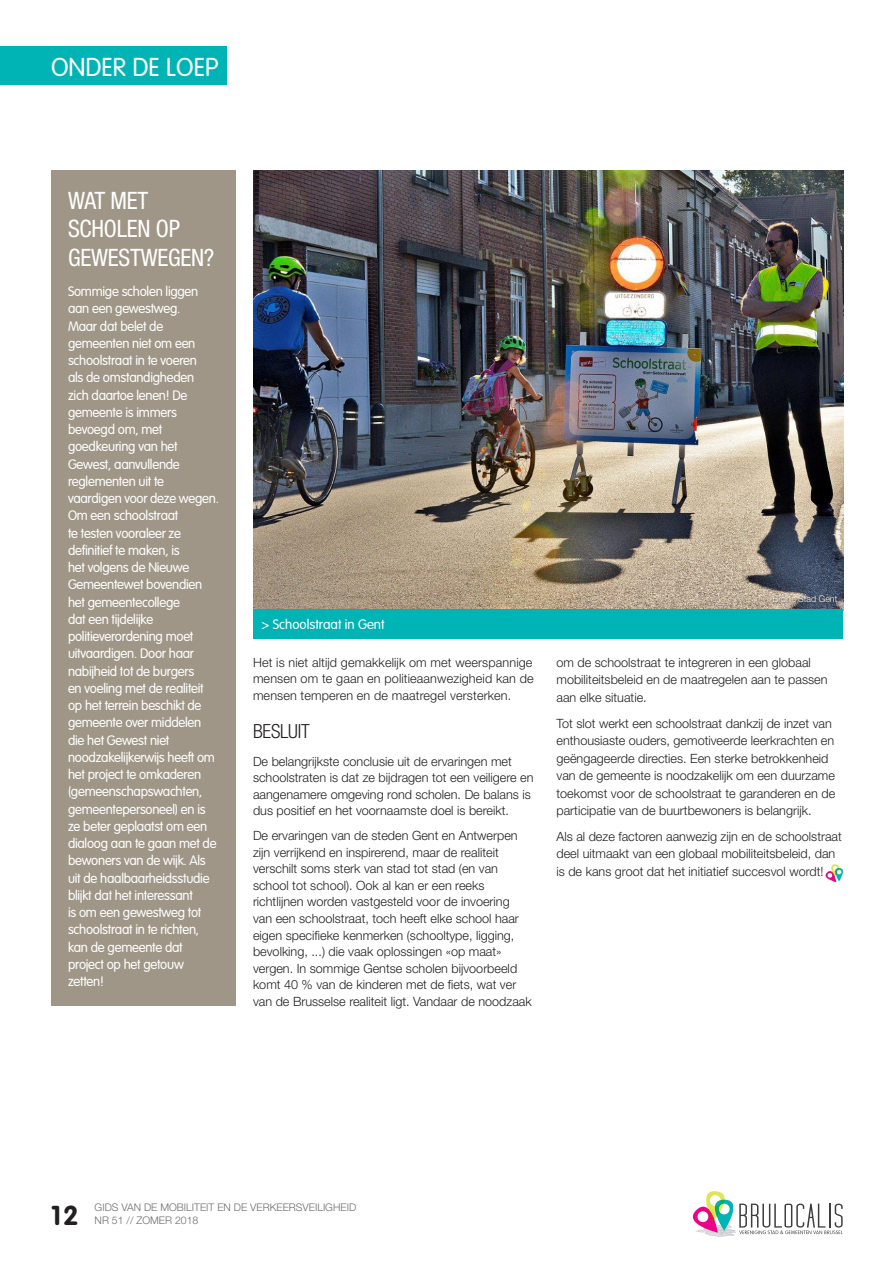
<style>
.page{position:relative;width:893px;height:1263px;background:#fff}
.page>*{position:absolute;margin:0;border:0;box-sizing:border-box;transform-origin:0 0}
.t1{font:700 27px "VAG Rounded";color:#231f20}
.t2{font:300 25.5px "VAG Rounded";color:#fff}
.Encadré_Titre{font:condensed 24px/28.8px "Helvetica Neue LT Pro";letter-spacing:-.01em;color:#fff}
.Article_inter-titres{font:300 condensed 19.5px "Helvetica Neue LT Pro";letter-spacing:-.01em;color:#231f20}
.Encadré_texte{font:300 13.5px/17.2px "VAG Rounded";letter-spacing:-.02em;color:#fff}
.Encadré_texte-2{font:300 13.5px "VAG Rounded";color:#fff}
.Article_Texte{font:300 12.75px/16.5px "Helvetica Neue LT Pro";color:#231f20}
.t3{font:300 10.5px/12.6px "Helvetica Neue LT Pro";color:#6c6d70}
.carnet{font:300 9px "Helvetica Neue LT Pro";color:#fff}
</style>
<div class="page">
<img style="left:253px;top:170px;width:590px;height:439px">
<div style="left:253px;top:609px;width:590px;height:29px;background:#00b3b5"></div>
<div style="left:51px;top:170px;width:185px;height:836px;background:#9f9687"></div>
<svg style="left:825px;top:864px;width:18px;height:18px"></svg>
<div style="left:771px;top:594px;width:68px;height:10px;background:#231f20;opacity:.75"></div>
<svg style="left:692px;top:1191px;width:151px;height:46px"></svg>
<div style="left:0;top:47px;width:227px;height:38px;background:#00b3b5"></div>
<h2 class="t2" style="left:51px;top:52px;width:169px">ONDER DE LOEP</h2>
<p class="Encadré_Titre" style="left:68px;top:185px;width:148px">WAT MET<br>SCHOLEN OP<br>GEWESTWEGEN?</p>
<p class="Encadré_texte" style="left:68px;top:283px;width:152px">Sommige scholen liggen aan een gewestweg.<br>Maar dat belet de gemeenten niet om een schoolstraat in te voeren<br>als de omstandigheden<br>zich daartoe lenen! De gemeente is immers bevoegd om, met goedkeuring van het<br>Gewest, aanvullende reglementen uit te vaardigen voor deze wegen.<br>Om een schoolstraat<br>te testen vooraleer ze definitief te maken, is<br>het volgens de Nieuwe<br>Gemeentewet bovendien het gemeentecollege<br>dat een tijdelijke politieverordening moet uitvaardigen. Door haar nabijheid tot de burgers<br>en voeling met de realiteit op het terrein beschikt de gemeente over middelen die het Gewest niet noodzakelijkerwijs heeft om het project te omkaderen (gemeenschapswachten, gemeentepersoneel) en is ze beter geplaatst om een dialoog aan te gaan met de bewoners van de wijk. Als uit de haalbaarheidsstudie blijkt dat het interessant<br>is om een gewestweg tot schoolstraat in te richten, kan de gemeente dat project op het getouw zetten!</p>
<p class="Encadré_texte-2" style="left:261px;top:616px;width:125px">&gt; Schoolstraat in Gent</p>
<p class="Article_Texte" style="left:253px;top:654px;width:282px;text-align:justify">Het is niet altijd gemakkelijk om met weerspannige mensen om te gaan en politieaanwezigheid kan de mensen temperen en de maatregel versterken.</p>
<p class="Article_inter-titres" style="left:253px;top:720px;width:58px">BESLUIT</p>
<p class="Article_Texte" style="left:253px;top:752px;width:282px">De belangrijkste conclusie uit de ervaringen met schoolstraten is dat ze bijdragen tot een veiligere en aangenamere omgeving rond scholen. De balans is dus positief en het voornaamste doel is bereikt.</p>
<p class="Article_Texte" style="left:253px;top:827px;width:280px">De ervaringen van de steden Gent en Antwerpen zijn verrijkend en inspirerend, maar de realiteit verschilt soms sterk van stad tot stad (en van school tot school). Ook al kan er een reeks richtlijnen worden vastgesteld voor de invoering van een schoolstraat, toch heeft elke school haar eigen specifieke kenmerken (schooltype, ligging, bevolking, ...) die vaak oplossingen «op maat» vergen. In sommige Gentse scholen bijvoorbeeld komt 40 % van de kinderen met de fiets, wat ver van de Brusselse realiteit ligt. Vandaar de noodzaak</p>
<p class="carnet" style="left:772px;top:594px;width:66px">Bron : Stad Gent</p>
<p class="Article_Texte" style="left:556px;top:653px;width:272px;line-height:17.4px">om de schoolstraat te integreren in een globaal mobiliteitsbeleid en de maatregelen aan te passen aan elke situatie.</p>
<p class="Article_Texte" style="left:556px;top:714px;width:280px;line-height:17.4px">Tot slot werkt een schoolstraat dankzij de inzet van enthousiaste ouders, gemotiveerde leerkrachten en geëngageerde directies. Een sterke betrokkenheid van de gemeente is noodzakelijk om een duurzame toekomst voor de schoolstraat te garanderen en de participatie van de buurtbewoners is belangrijk.</p>
<p class="Article_Texte" style="left:556px;top:827px;width:287px;line-height:17.4px">Als al deze factoren aanwezig zijn en de schoolstraat deel uitmaakt van een globaal mobiliteitsbeleid, dan is de kans groot dat het initiatief succesvol wordt!</p>
<h1 class="t1" style="left:51px;top:1199px;width:29px">12</h1>
<p class="t3" style="left:95px;top:1201px;width:263px">GIDS VAN DE MOBILITEIT EN DE VERKEERSVEILIGHEID<br>NR 51 // zomer</p>
<p class="t3" style="left:175px;top:1213px;width:25px">2018</p>
</div>
